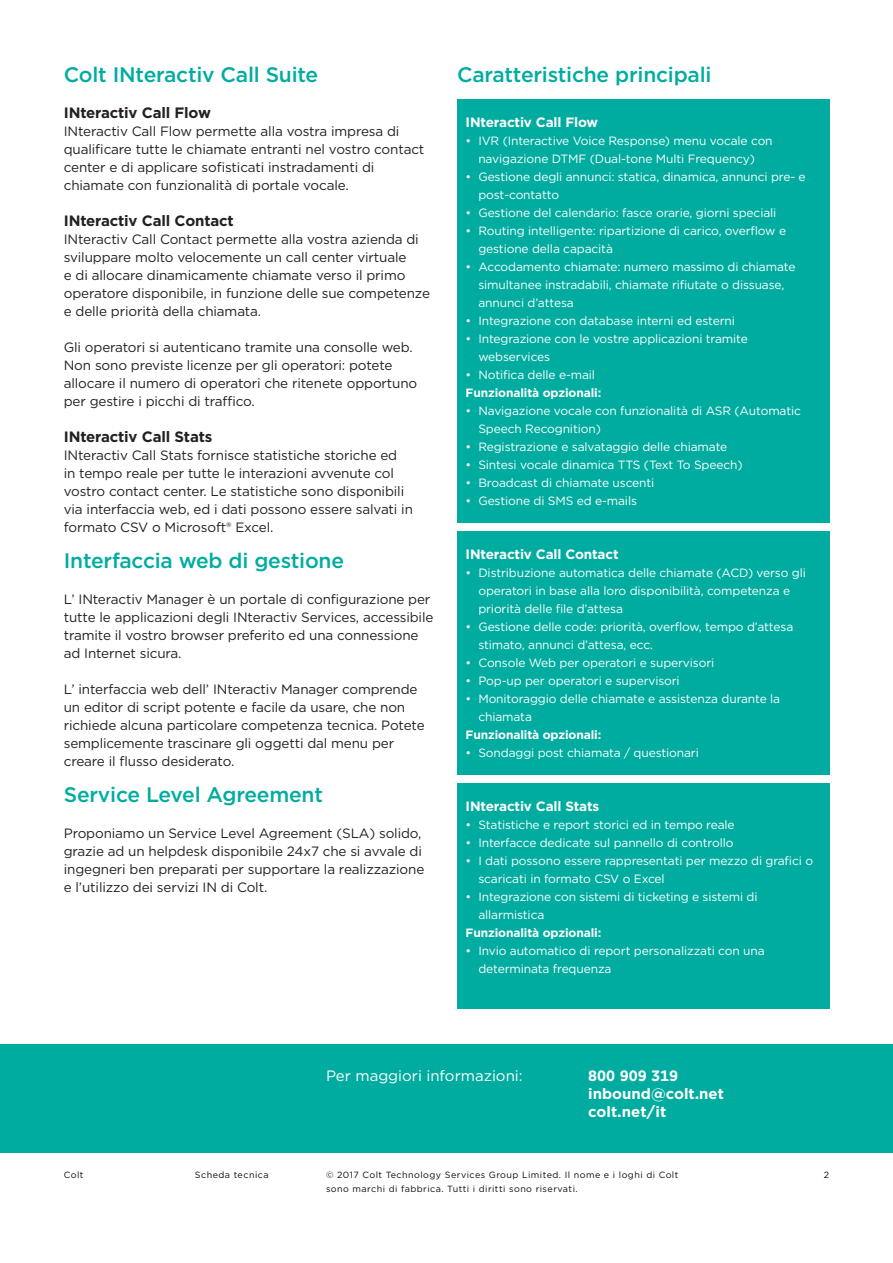
<style>
.page{position:relative;width:893px;height:1263px;background:#fff}
.page>*{position:absolute;margin:0;border:0;box-sizing:border-box;transform-origin:0 0}
.t1{font:500 21px "Gotham";letter-spacing:-.01em;color:#00aca0}
.t2{font:700 15px "Gotham";letter-spacing:-.01em;color:#241f21}
.t3{font:700 15px "Gotham";color:#fff}
.t4{font:15px "Gotham";color:#fff}
.t5{font:13.5px/18px "Gotham";letter-spacing:-.01em;color:#241f21}
.t6{font:700 13.5px "Gotham";letter-spacing:-.01em;color:#fff}
.t7{font:12px/18px "Gotham";letter-spacing:-.01em;color:#fff}
.t8{font:700 12px "Gotham";letter-spacing:-.01em;color:#fff}
.t9{font:9px "Gotham";letter-spacing:.05em;color:#110a0c}
</style>
<div class="page">
<div style="left:0;top:1045px;width:893px;height:108px;background:#00aca0"></div>
<div style="left:457px;top:100px;width:372px;height:423px;background:#00aca0"></div>
<div style="left:457px;top:532px;width:372px;height:243px;background:#00aca0"></div>
<div style="left:457px;top:784px;width:372px;height:225px;background:#00aca0"></div>
<p class="t1" style="left:64px;top:61px;width:256px">Colt INteractiv Call Suite</p>
<p class="t1" style="left:457px;top:61px;width:256px">Caratteristiche principali</p>
<p class="t2" style="left:64px;top:103px;width:149px">INteractiv Call Flow</p>
<p class="t5" style="left:64px;top:122px;width:362px">INteractiv Call Flow permette alla vostra impresa di qualificare tutte le chiamate entranti nel vostro contact center e di applicare sofisticati instradamenti di chiamate con funzionalità di portale vocale.</p>
<p class="t2" style="left:64px;top:211px;width:172px">INteractiv Call Contact</p>
<p class="t5" style="left:64px;top:230px;width:368px">INteractiv Call Contact permette alla vostra azienda di sviluppare molto velocemente un call center virtuale<br>e di allocare dinamicamente chiamate verso il primo operatore disponibile, in funzione delle sue competenze e delle priorità della chiamata.</p>
<p class="t5" style="left:64px;top:338px;width:355px">Gli operatori si autenticano tramite una consolle web.<br>Non sono previste licenze per gli operatori: potete allocare il numero di operatori che ritenete opportuno per gestire i picchi di traffico.</p>
<p class="t2" style="left:64px;top:427px;width:150px">INteractiv Call Stats</p>
<p class="t5" style="left:64px;top:446px;width:351px">INteractiv Call Stats fornisce statistiche storiche ed<br>in tempo reale per tutte le interazioni avvenute col vostro contact center. Le statistiche sono disponibili via interfaccia web, ed i dati possono essere salvati in formato CSV o Microsoft® Excel.</p>
<p class="t1" style="left:64px;top:547px;width:282px">Interfaccia web di gestione</p>
<p class="t5" style="left:64px;top:590px;width:371px">L’ INteractiv Manager è un portale di configurazione per tutte le applicazioni degli INteractiv Services, accessibile tramite il vostro browser preferito ed una connessione ad Internet sicura.</p>
<p class="t5" style="left:64px;top:680px;width:362px">L’ interfaccia web dell’ INteractiv Manager comprende un editor di script potente e facile da usare, che non richiede alcuna particolare competenza tecnica. Potete semplicemente trascinare gli oggetti dal menu per creare il flusso desiderato.</p>
<p class="t1" style="left:64px;top:781px;width:261px">Service Level Agreement</p>
<p class="t5" style="left:64px;top:824px;width:362px">Proponiamo un Service Level Agreement (SLA) solido, grazie ad un helpdesk disponibile 24x7 che si avvale di ingegneri ben preparati per supportare la realizzazione e l’utilizzo dei servizi IN di Colt.</p>
<p class="t6" style="left:466px;top:113px;width:134px">INteractiv Call Flow</p>
<p class="t7" style="left:466px;top:131px;width:309px;text-align:center">• IVR (Interactive Voice Response) menu vocale con navigazione DTMF (Dual-tone Multi Frequency)</p>
<p class="t7" style="left:478px;top:167px;width:329px;text-indent:-13px">• Gestione degli annunci: statica, dinamica, annunci pre- e post-contatto</p>
<p class="t7" style="left:466px;top:203px;width:312px">• Gestione del calendario: fasce orarie, giorni speciali</p>
<p class="t7" style="left:478px;top:221px;width:309px;text-indent:-13px">• Routing intelligente: ripartizione di carico, overflow e gestione della capacità</p>
<p class="t7" style="left:478px;top:257px;width:319px;text-indent:-13px">• Accodamento chiamate: numero massimo di chiamate simultanee instradabili, chiamate rifiutate o dissuase, annunci d’attesa</p>
<p class="t7" style="left:466px;top:311px;width:271px">• Integrazione con database interni ed esterni</p>
<p class="t7" style="left:478px;top:329px;width:271px;text-indent:-13px">• Integrazione con le vostre applicazioni tramite webservices</p>
<p class="t7" style="left:466px;top:365px;width:131px">• Notifica delle e-mail</p>
<p class="t8" style="left:466px;top:385px;width:137px">Funzionalità opzionali:</p>
<p class="t7" style="left:478px;top:401px;width:324px;text-indent:-13px">• Navigazione vocale con funzionalità di ASR (Automatic<br>Speech Recognition)</p>
<p class="t7" style="left:466px;top:437px;width:263px">• Registrazione e salvataggio delle chiamate</p>
<p class="t7" style="left:466px;top:455px;width:278px">• Sintesi vocale dinamica TTS (Text To Speech)</p>
<p class="t7" style="left:466px;top:473px;width:190px">• Broadcast di chiamate uscenti</p>
<p class="t7" style="left:466px;top:491px;width:173px">• Gestione di SMS ed e-mails</p>
<p class="t6" style="left:466px;top:545px;width:155px">INteractiv Call Contact</p>
<p class="t7" style="left:478px;top:563px;width:329px;text-indent:-13px">• Distribuzione automatica delle chiamate (ACD) verso gli operatori in base alla loro disponibilità, competenza e priorità delle file d’attesa</p>
<p class="t7" style="left:478px;top:617px;width:316px;text-indent:-13px">• Gestione delle code: priorità, overflow, tempo d’attesa stimato, annunci d’attesa, ecc.</p>
<p class="t7" style="left:466px;top:653px;width:250px">• Console Web per operatori e supervisori</p>
<p class="t7" style="left:466px;top:671px;width:216px">• Pop-up per operatori e supervisori</p>
<p class="t7" style="left:478px;top:689px;width:303px;text-indent:-13px">• Monitoraggio delle chiamate e assistenza durante la chiamata</p>
<p class="t8" style="left:466px;top:727px;width:137px">Funzionalità opzionali:</p>
<p class="t7" style="left:466px;top:743px;width:235px">• Sondaggi post chiamata / questionari</p>
<p class="t6" style="left:466px;top:797px;width:135px">INteractiv Call Stats</p>
<p class="t7" style="left:466px;top:815px;width:271px">• Statistiche e report storici ed in tempo reale</p>
<p class="t7" style="left:466px;top:833px;width:269px">• Interfacce dedicate sul pannello di controllo</p>
<p class="t7" style="left:478px;top:851px;width:336px;text-indent:-13px">• I dati possono essere rappresentati per mezzo di grafici o scaricati in formato CSV o Excel</p>
<p class="t7" style="left:478px;top:887px;width:281px;text-indent:-13px">• Integrazione con sistemi di ticketing e sistemi di allarmistica</p>
<p class="t8" style="left:466px;top:925px;width:137px">Funzionalità opzionali:</p>
<p class="t7" style="left:478px;top:941px;width:288px;text-indent:-13px">• Invio automatico di report personalizzati con una determinata frequenza</p>
<p class="t9" style="left:64px;top:1169px;width:21px">Colt</p>
<p class="t9" style="left:195px;top:1169px;width:75px">Scheda tecnica</p>
<p class="t4" style="left:326px;top:1066px;width:198px">Per maggiori informazioni:</p>
<p class="t3" style="left:588px;top:1066px;width:91px">800 909 319</p>
<p class="t3" style="left:588px;top:1084px;width:137px">inbound@colt.net</p>
<p class="t3" style="left:588px;top:1102px;width:80px">colt.net/it</p>
<p class="t9" style="left:326px;top:1169px;width:354px">© 2017 Colt Technology Services Group Limited. Il nome e i loghi di Colt</p>
<p class="t9" style="left:824px;top:1169px;width:7px">2</p>
<p class="t9" style="left:326px;top:1183px;width:253px">sono marchi di fabbrica. Tutti i diritti sono riservati.</p>
</div>
